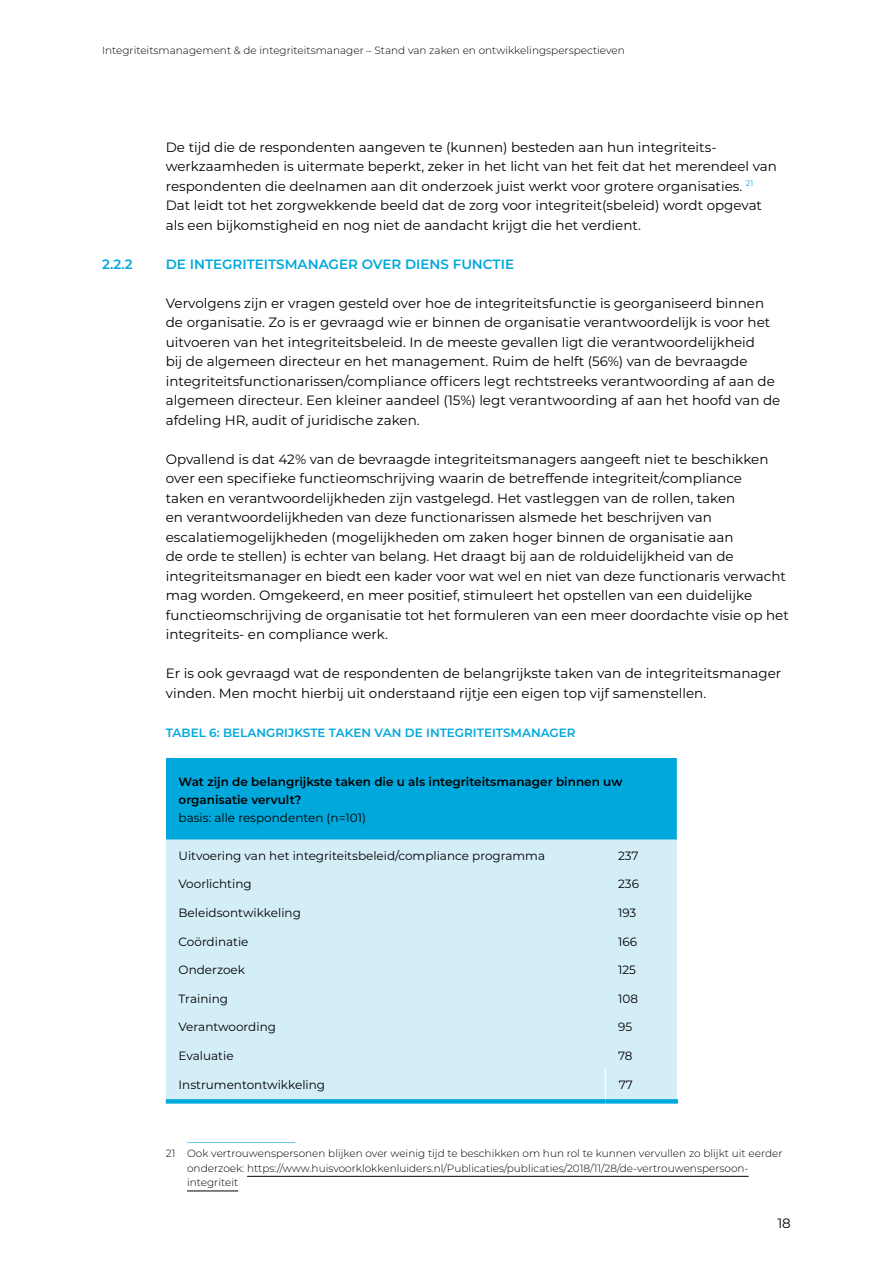
<style>
.page{position:relative;width:893px;height:1263px;background:#fff}
.page>*{position:absolute;margin:0;border:0;box-sizing:border-box;transform-origin:0 0}
.broodtekst{font:13.5px/19.5px "Montserrat";color:#000}
.subparagraaftitel{font:600 13.5px "Montserrat";color:#00a8dc}
.tabel_brood{font:12px "Montserrat";color:#000}
.tabel_kopje_bold{font:600 12px/18px "Montserrat";color:#000}
.tabelkopje{font:600 12px "Montserrat";color:#00a8dc}
.tabel_kopje_bold-2{font:12px "Montserrat";color:#000}
.voetnoot{font:300 10.5px/14.5px "Montserrat";color:#000}
</style>
<div class="page">
<div style="left:166px;top:758px;width:511px;height:81px;background:#00a8dc"></div>
<div style="left:166px;top:839px;width:511px;height:260px;background:#d4eef8"></div>
<hr style="left:605px;top:1068px;width:1px;height:31px;background:#fff">
<div style="left:166px;top:1099px;width:439px;height:5px;background:#00a8dc"></div>
<div style="left:605px;top:1099px;width:73px;height:5px;background:#00a8dc"></div>
<hr style="left:187px;top:1142px;width:108px;height:1px;background:#67c6e8">
<hr style="left:247px;top:1176px;width:502px;height:1px;background:#000">
<hr style="left:187px;top:1191px;width:51px;height:1px;background:#000">
<p class="voetnoot" style="left:102px;top:43px;width:524px">Integriteitsmanagement &amp; de integriteitsmanager – Stand van zaken en ontwikkelingsperspectieven</p>
<p class="broodtekst" style="left:166px;top:136px;width:613px">De tijd die de respondenten aangeven te (kunnen) besteden aan hun integriteits&shy;werkzaamheden is uitermate beperkt, zeker in het licht van het feit dat het merendeel van respondenten die deelnamen aan dit onderzoek juist werkt voor grotere organisaties. <sup>21<br></sup>Dat leidt tot het zorgwekkende beeld dat de zorg voor integriteit(sbeleid) wordt opgevat als een bijkomstigheid en nog niet de aandacht krijgt die het verdient.</p>
<p class="subparagraaftitel" style="left:102px;top:254px;width:32px">2.2.2</p>
<p class="subparagraaftitel" style="left:166px;top:254px;width:350px">DE INTEGRITEITSMANAGER OVER DIENS FUNCTIE</p>
<p class="broodtekst" style="left:166px;top:292px;width:616px">Vervolgens zijn er vragen gesteld over hoe de integriteitsfunctie is georganiseerd binnen de organisatie. Zo is er gevraagd wie er binnen de organisatie verantwoordelijk is voor het uitvoeren van het integriteitsbeleid. In de meeste gevallen ligt die verantwoordelijkheid<br>bij de algemeen directeur en het management. Ruim de helft (56%) van de bevraagde integriteitsfunctionarissen/compliance officers legt rechtstreeks verantwoording af aan de algemeen directeur. Een kleiner aandeel (15%) legt verantwoording af aan het hoofd van de afdeling HR, audit of juridische zaken.</p>
<p class="broodtekst" style="left:166px;top:448px;width:624px">Opvallend is dat 42% van de bevraagde integriteitsmanagers aangeeft niet te beschikken over een specifieke functieomschrijving waarin de betreffende integriteit/compliance<br>taken en verantwoordelijkheden zijn vastgelegd. Het vastleggen van de rollen, taken<br>en verantwoordelijkheden van deze functionarissen alsmede het beschrijven van escalatiemogelijkheden (mogelijkheden om zaken hoger binnen de organisatie aan<br>de orde te stellen) is echter van belang. Het draagt bij aan de rolduidelijkheid van de integriteitsmanager en biedt een kader voor wat wel en niet van deze functionaris verwacht mag worden. Omgekeerd, en meer positief, stimuleert het opstellen van een duidelijke functieomschrijving de organisatie tot het formuleren van een meer doordachte visie op het integriteits- en compliance werk.</p>
<p class="broodtekst" style="left:166px;top:663px;width:617px">Er is ook gevraagd wat de respondenten de belangrijkste taken van de integriteitsmanager vinden. Men mocht hierbij uit onderstaand rijtje een eigen top vijf samenstellen.</p>
<p class="tabelkopje" style="left:166px;top:724px;width:411px">TABEL 6: BELANGRIJKSTE TAKEN VAN DE INTEGRITEITSMANAGER</p>
<p class="tabel_kopje_bold" style="left:179px;top:773px;width:445px">Wat zijn de belangrijkste taken die u als integriteitsmanager binnen uw organisatie vervult?</p>
<p class="tabel_kopje_bold-2" style="left:179px;top:810px;width:189px">basis: alle respondenten (n=101)</p>
<p class="tabel_brood" style="left:179px;top:847px;width:368px">Uitvoering van het integriteitsbeleid/compliance programma</p>
<p class="tabel_brood" style="left:618px;top:847px;width:22px">237</p>
<p class="tabel_brood" style="left:179px;top:876px;width:75px">Voorlichting</p>
<p class="tabel_brood" style="left:618px;top:876px;width:22px">236</p>
<p class="tabel_brood" style="left:179px;top:904px;width:124px">Beleidsontwikkeling</p>
<p class="tabel_brood" style="left:618px;top:904px;width:20px">193</p>
<p class="tabel_brood" style="left:179px;top:933px;width:71px">Coördinatie</p>
<p class="tabel_brood" style="left:618px;top:933px;width:20px">166</p>
<p class="tabel_brood" style="left:179px;top:962px;width:68px">Onderzoek</p>
<p class="tabel_brood" style="left:618px;top:962px;width:19px">125</p>
<p class="tabel_brood" style="left:179px;top:990px;width:51px">Training</p>
<p class="tabel_brood" style="left:618px;top:990px;width:21px">108</p>
<p class="tabel_brood" style="left:179px;top:1019px;width:99px">Verantwoording</p>
<p class="tabel_brood" style="left:618px;top:1019px;width:16px">95</p>
<p class="tabel_brood" style="left:179px;top:1047px;width:57px">Evaluatie</p>
<p class="tabel_brood" style="left:618px;top:1047px;width:16px">78</p>
<p class="tabel_brood" style="left:179px;top:1076px;width:148px">Instrumentontwikkeling</p>
<p class="tabel_brood" style="left:619px;top:1076px;width:16px">77</p>
<p class="voetnoot" style="left:187px;top:1146px;width:597px;text-indent:-21px">21 Ook vertrouwenspersonen blijken over weinig tijd te beschikken om hun rol te kunnen vervullen zo blijkt uit eerder onderzoek: https://www.huisvoorklokkenluiders.nl/Publicaties/publicaties/2018/11/28/de-vertrouwenspersoon&shy;integriteit</p>
<p class="broodtekst" style="left:777px;top:1213px;width:15px">18</p>
</div>
